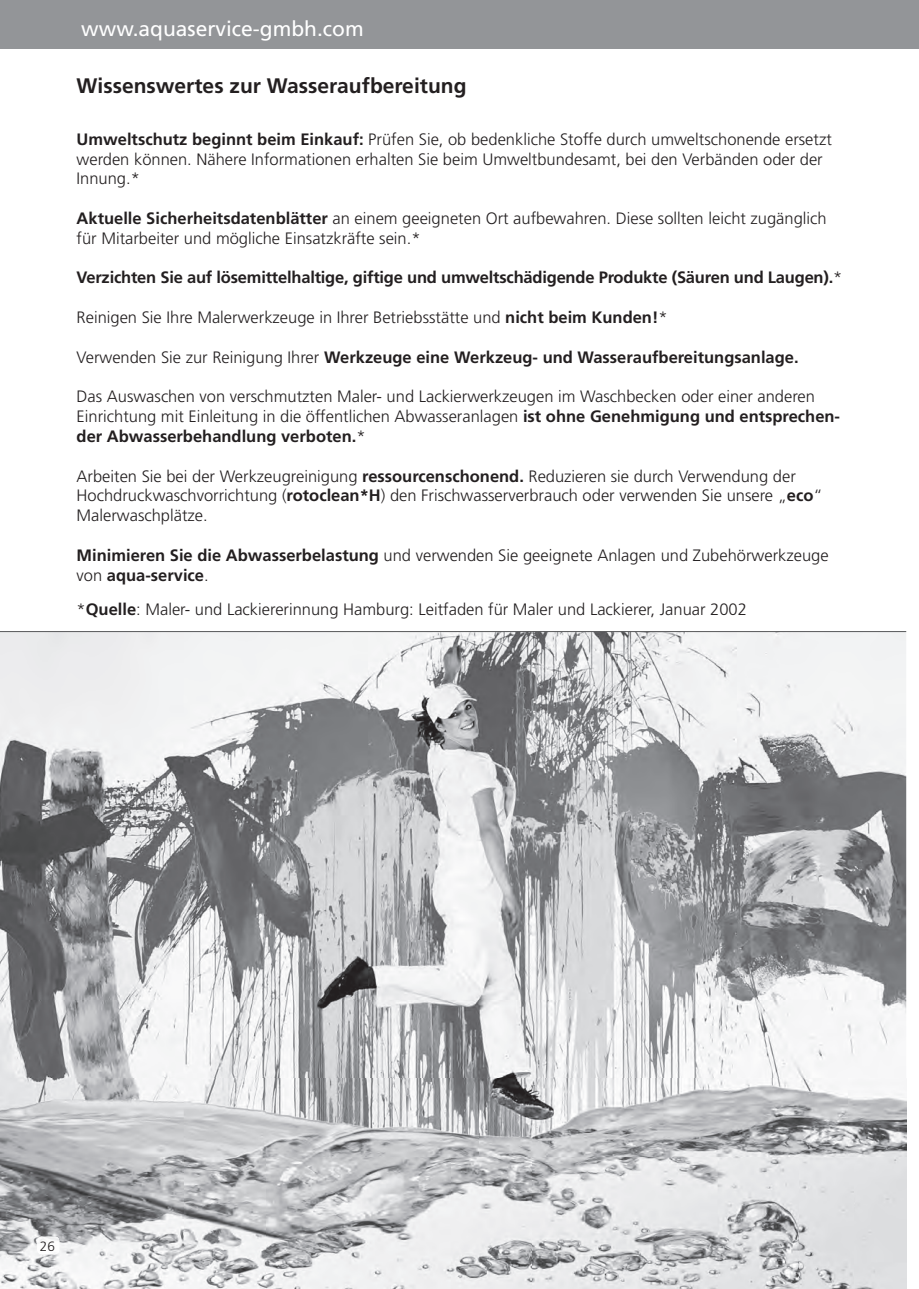
<style>
.page{position:relative;width:919px;height:1289px;background:#fff}
.page>*{position:absolute;margin:0;border:0;box-sizing:border-box;transform-origin:0 0}
.t1{font:700 21px "Frutiger";color:#231f20}
.t2{font:21px "Frutiger";color:#fff}
.t3{font:300 16.5px/19.8px "Frutiger";color:#231f20}
.t4{font:700 16.5px "Frutiger";letter-spacing:-.015em;color:#231f20}
.t5{font:300 13.5px "Frutiger";color:#231f20}
.s1{font-weight:700}
.s2{font-weight:300}
</style>
<div class="page">
<img style="left:0;top:632px;width:906px;height:446px">
<img style="left:0;top:1078px;width:906px;height:210px">
<img style="left:37px;top:1236px;width:22px;height:17px">
<div style="left:0;top:0;width:918px;height:49px;background:#939598"></div>
<hr style="left:0;top:631px;width:906px;height:1px;background:#57585a">
<p class="t2" style="left:81px;top:17px;width:284px">www.aquaservice-gmbh.com</p>
<p class="t1" style="left:77px;top:73px;width:391px">Wissenswertes zur Wasseraufbereitung</p>
<p class="t3" style="left:77px;top:129px;width:756px"><span class="s1">Umweltschutz beginnt beim Einkauf:</span> Prüfen Sie, ob bedenkliche Stoffe durch umweltschonende ersetzt werden können. Nähere Informationen erhalten Sie beim Umweltbundesamt, bei den Verbänden oder der<br>Innung.*</p>
<p class="t3" style="left:77px;top:208px;width:751px"><span class="s1">Aktuelle Sicherheitsdatenblätter</span> an einem geeigneten Ort aufbewahren. Diese sollten leicht zugänglich für Mitarbeiter und mögliche Einsatzkräfte sein.*</p>
<p class="t4" style="left:77px;top:268px;width:767px">Verzichten Sie auf lösemittelhaltige, giftige und umweltschädigende Produkte (Säuren und Laugen).<span class="s2">*</span></p>
<p class="t3" style="left:77px;top:307px;width:592px">Reinigen Sie Ihre Malerwerkzeuge in Ihrer Betriebsstätte und <span class="s1">nicht beim Kunden!</span>*</p>
<p class="t4" style="left:77px;top:347px;width:723px"><span class="s2">Verwenden Sie zur Reinigung Ihrer</span> Werkzeuge eine Werkzeug- und Wasseraufbereitungsanlage.</p>
<p class="t3" style="left:77px;top:387px;width:765px">Das Auswaschen von verschmutzten Maler- und Lackierwerkzeugen im Waschbecken oder einer anderen<br>Einrichtung mit Einleitung in die öffentlichen Abwasseranlagen <span class="s1">ist ohne Genehmigung und entsprechen&shy;der Abwasserbehandlung verboten.</span>*</p>
<p class="t3" style="left:77px;top:466px;width:747px">Arbeiten Sie bei der Werkzeugreinigung <span class="s1">ressourcenschonend.</span> Reduzieren sie durch Verwendung der<br>Hochdruckwaschvorrichtung (<span class="s1">rotoclean*H</span>) den Frischwasserverbrauch oder verwenden Sie unsere „<span class="s1">eco</span>“<br>Malerwaschplätze.</p>
<p class="t3" style="left:77px;top:545px;width:753px"><span class="s1">Minimieren Sie die Abwasserbelastung</span> und verwenden Sie geeignete Anlagen und Zubehörwerkzeuge von <span class="s1">aqua-service</span>.</p>
<p class="t3" style="left:77px;top:599px;width:671px">*<span class="s1">Quelle</span>: Maler- und Lackiererinnung Hamburg: Leitfaden für Maler und Lackierer, Januar 2002</p>
<p class="t5" style="left:40px;top:1238px;width:17px">26</p>
</div>
